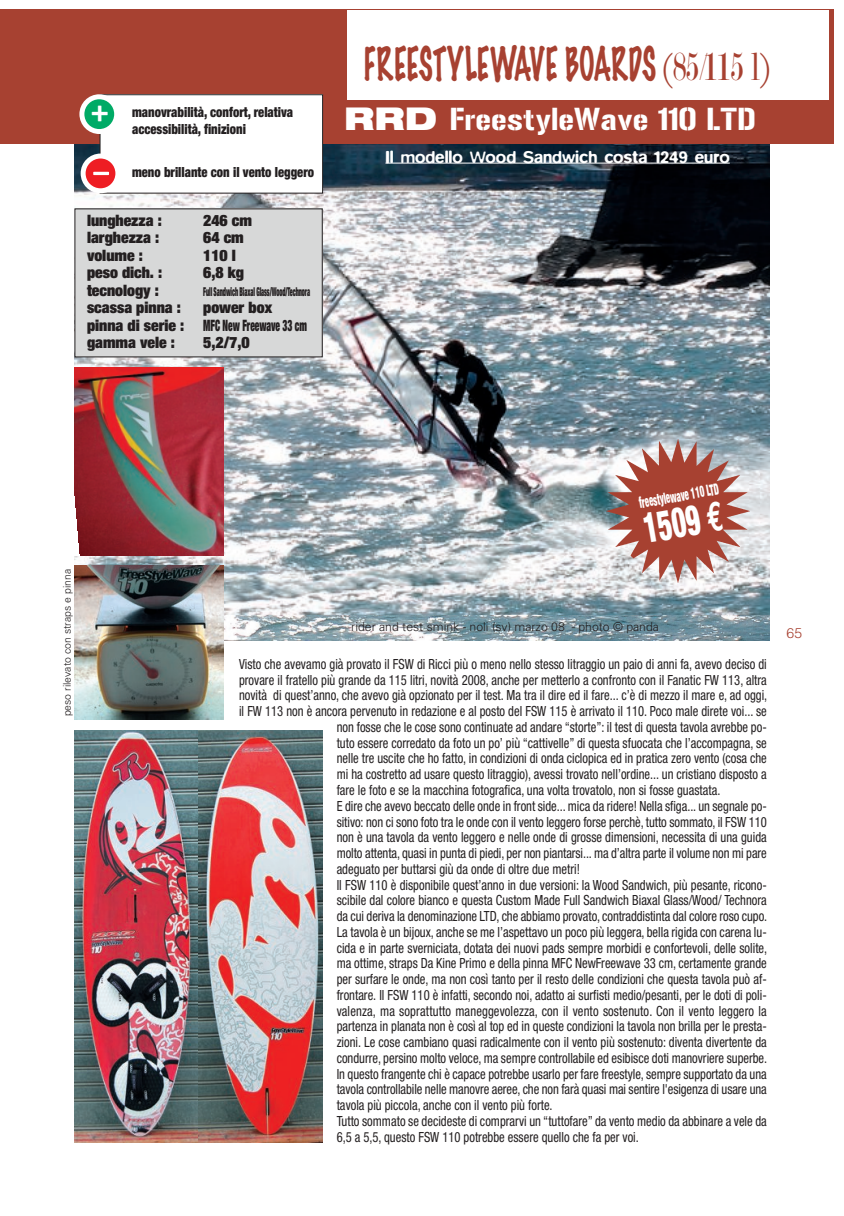
<style>
.page{position:relative;width:844px;height:1216px;background:#fff}
.page>*{position:absolute;margin:0;border:0;box-sizing:border-box;transform-origin:0 0}
.t1{font:100 42px "Marker Felt";color:#a74131;scale:.68 1}
.t2{font:900 condensed 42px "Helvetica Neue";color:#fff;scale:.65 1}
.t3{font:31.5px "Gunplay";color:#fff}
.t4{font:31.5px/60px "Stencil";color:#fff}
.t5{font:500 17.5px "Blur";color:#fff}
.t6{font:900 expanded 15.75px/17.5px "Helvetica Neue";color:#231f20}
.t7{font:900 condensed 15.75px "Helvetica Neue";color:#fff;scale:.55 1}
.t8{font:condensed 14px "Helvetica Neue";color:#231f20;scale:.9 1}
.t9{font:900 condensed 14px/16.8px "Helvetica Neue";color:#231f20;scale:.9 1}
.t10{font:300 14px "Helvetica";color:#a74131}
.t11{font:300 12.25px "Univers";color:#231f20}
.t12{font:900 expanded 12.25px "Helvetica Neue";letter-spacing:-.01em;color:#231f20;scale:.5 1}
.t13{font:300 10.5px "Univers";color:#231f20}
.s1{font-family:"Modern";font-weight:400}
.s2{font-family:"Helvetica Neue";font-weight:900;font-stretch:expanded}
.s3{font-family:"Euro Mono";font-weight:700;font-stretch:normal}
</style>
<div class="page">
<img style="left:74px;top:144px;width:695px;height:471px">
<div style="left:0;top:10px;width:833px;height:134px;background:#a74131"></div>
<div style="left:347px;top:10px;width:481px;height:89px;background:#fff"></div>
<img style="left:606px;top:440px;width:143px;height:142px">
<img style="left:223px;top:615px;width:546px;height:25px">
<div style="left:100px;top:95px;width:222px;height:98px;background:#fff"></div>
<div style="left:100px;top:94px;width:223px;height:99px;border:1px solid #231f20"></div>
<div style="left:79px;top:94px;width:40px;height:40px;background:#fff;border-radius:50%"></div>
<div style="left:84px;top:99px;width:30px;height:30px;background:#00ab66;border-radius:50%"></div>
<div style="left:81px;top:153px;width:39px;height:40px;background:#fff;border-radius:50%"></div>
<div style="left:86px;top:158px;width:29px;height:30px;background:#ee1d23;border-radius:50%"></div>
<div style="left:75px;top:209px;width:247px;height:148px;background:#d7d8d8"></div>
<img style="left:74px;top:730px;width:124px;height:411px">
<img style="left:198px;top:730px;width:124px;height:411px">
<img style="left:74px;top:367px;width:149px;height:189px">
<img style="left:74px;top:566px;width:149px;height:153px">
<hr style="left:385px;top:163px;width:344px;height:1px;background:#fff">
<h2 class="t4" style="left:91px;top:84px;width:20px">+ -</h2>
<p class="t6" style="left:87px;top:211px;width:76px">lunghezza :</p>
<p class="t6" style="left:203px;top:211px;width:50px">246 cm</p>
<p class="t6" style="left:87px;top:228px;width:74px">larghezza :</p>
<p class="t6" style="left:203px;top:228px;width:42px">64 cm</p>
<p class="t6" style="left:87px;top:246px;width:57px">volume :</p>
<p class="t6" style="left:203px;top:246px;width:34px">110 l</p>
<p class="t6" style="left:87px;top:263px;width:77px">peso dich. :</p>
<p class="t6" style="left:203px;top:263px;width:42px">6,8 kg</p>
<p class="t6" style="left:87px;top:281px;width:73px">tecnology :</p>
<p class="t12" style="left:203px;top:284px;width:215px">Full Sandwich Biaxal Glass/Wood/Technora</p>
<p class="t6" style="left:87px;top:298px;width:95px">scassa pinna :</p>
<p class="t9" style="left:132px;top:104px;width:181px">manovrabilità, confort, relativa accessibilità, finizioni</p>
<p class="t9" style="left:132px;top:163px;width:204px">meno brillante con il vento leggero</p>
<p class="t6" style="left:87px;top:298px;width:221px;text-indent:116px">power box pinna di serie : MFC New Freewave 33 cm gamma vele :</p>
<p class="t6" style="left:203px;top:333px;width:48px">5,2/7,0</p>
<h1 class="t1" style="left:363px;top:44px;width:599px">FREESTYLEWAVE BOARDS <span class="s1">(85/115 l)</span></h1>
<h2 class="t3" style="left:344px;top:101px;width:413px"><span class="s2">RRD</span> FreestyleWave 110 LTD</h2>
<p class="t5" style="left:385px;top:147px;width:346px">Il modello Wood Sandwich costa 1249 euro</p>
<p class="t13" style="left:61px;top:716px;width:149px;rotate:-90deg">peso rilevato con straps e pinna</p>
<p class="t7" style="left:637px;top:493px;width:148px;rotate:-10deg">freestylewave 110 LTD</p>
<h1 class="t2" style="left:639px;top:503px;width:132px;rotate:-10deg">1509 <span class="s3">€</span></h1>
<p class="t11" style="left:351px;top:619px;width:309px">rider and test smink - noli (sv) marzo 08 - photo © panda</p>
<p class="t8" style="left:239px;top:656px;width:587px">Visto che avevamo già provato il FSW di Ricci più o meno nello stesso litraggio un paio di anni fa, avevo deciso di</p>
<p class="t8" style="left:239px;top:671px;width:587px">provare il fratello più grande da 115 litri, novità 2008, anche per metterlo a confronto con il Fanatic FW 113, altra</p>
<p class="t8" style="left:239px;top:687px;width:588px">novità di quest’anno, che avevo già opzionato per il test. Ma tra il dire ed il fare... c’è di mezzo il mare e, ad oggi,</p>
<p class="t8" style="left:239px;top:703px;width:587px">il FW 113 non è ancora pervenuto in redazione e al posto del FSW 115 è arrivato il 110. Poco male direte voi... se</p>
<p class="t8" style="left:336px;top:719px;width:479px">non fosse che le cose sono continuate ad andare “storte”: il test di questa tavola avrebbe po-</p>
<p class="t8" style="left:336px;top:734px;width:479px">tuto essere corredato da foto un po’ più “cattivelle” di questa sfuocata che l’accompagna, se</p>
<p class="t8" style="left:336px;top:750px;width:479px">nelle tre uscite che ho fatto, in condizioni di onda ciclopica ed in pratica zero vento (cosa che</p>
<p class="t8" style="left:336px;top:766px;width:479px">mi ha costretto ad usare questo litraggio), avessi trovato nell’ordine... un cristiano disposto a</p>
<p class="t8" style="left:336px;top:782px;width:427px">fare le foto e se la macchina fotografica, una volta trovatolo, non si fosse guastata.</p>
<p class="t8" style="left:336px;top:797px;width:479px">E dire che avevo beccato delle onde in front side... mica da ridere! Nella sfiga... un segnale po-</p>
<p class="t8" style="left:336px;top:813px;width:479px">sitivo: non ci sono foto tra le onde con il vento leggero forse perchè, tutto sommato, il FSW 110</p>
<p class="t8" style="left:336px;top:829px;width:479px">non è una tavola da vento leggero e nelle onde di grosse dimensioni, necessita di una guida</p>
<p class="t8" style="left:336px;top:845px;width:479px">molto attenta, quasi in punta di piedi, per non piantarsi... ma d’altra parte il volume non mi pare</p>
<p class="t8" style="left:336px;top:860px;width:272px">adeguato per buttarsi giù da onde di oltre due metri!</p>
<p class="t8" style="left:336px;top:876px;width:479px">Il FSW 110 è disponibile quest’anno in due versioni: la Wood Sandwich, più pesante, ricono-</p>
<p class="t8" style="left:336px;top:892px;width:479px">scibile dal colore bianco e questa Custom Made Full Sandwich Biaxal Glass/Wood/ Technora</p>
<p class="t8" style="left:336px;top:908px;width:480px">da cui deriva la denominazione LTD, che abbiamo provato, contraddistinta dal colore roso cupo.</p>
<p class="t8" style="left:336px;top:923px;width:479px">La tavola è un bijoux, anche se me l’aspettavo un poco più leggera, bella rigida con carena lu-</p>
<p class="t8" style="left:336px;top:939px;width:480px">cida e in parte sverniciata, dotata dei nuovi pads sempre morbidi e confortevoli, delle solite,</p>
<p class="t8" style="left:336px;top:955px;width:479px">ma ottime, straps Da Kine Primo e della pinna MFC NewFreewave 33 cm, certamente grande</p>
<p class="t8" style="left:336px;top:971px;width:479px">per surfare le onde, ma non così tanto per il resto delle condizioni che questa tavola può af-</p>
<p class="t8" style="left:336px;top:986px;width:479px">frontare. Il FSW 110 è infatti, secondo noi, adatto ai surfisti medio/pesanti, per le doti di poli-</p>
<p class="t8" style="left:336px;top:1002px;width:479px">valenza, ma soprattutto maneggevolezza, con il vento sostenuto. Con il vento leggero la</p>
<p class="t8" style="left:336px;top:1018px;width:479px">partenza in planata non è così al top ed in queste condizioni la tavola non brilla per le presta-</p>
<p class="t8" style="left:336px;top:1034px;width:479px">zioni. Le cose cambiano quasi radicalmente con il vento più sostenuto: diventa divertente da</p>
<p class="t8" style="left:336px;top:1049px;width:480px">condurre, persino molto veloce, ma sempre controllabile ed esibisce doti manovriere superbe.</p>
<p class="t8" style="left:336px;top:1065px;width:479px">In questo frangente chi è capace potrebbe usarlo per fare freestyle, sempre supportato da una</p>
<p class="t8" style="left:336px;top:1081px;width:479px">tavola controllabile nelle manovre aeree, che non farà quasi mai sentire l'esigenza di usare una</p>
<p class="t8" style="left:336px;top:1097px;width:241px">tavola più piccola, anche con il vento più forte.</p>
<p class="t8" style="left:336px;top:1112px;width:479px">Tutto sommato se decideste di comprarvi un “tuttofare” da vento medio da abbinare a vele da</p>
<p class="t8" style="left:336px;top:1128px;width:337px">6,5 a 5,5, questo FSW 110 potrebbe essere quello che fa per voi.</p>
<p class="t10" style="left:786px;top:624px;width:17px">65</p>
</div>
